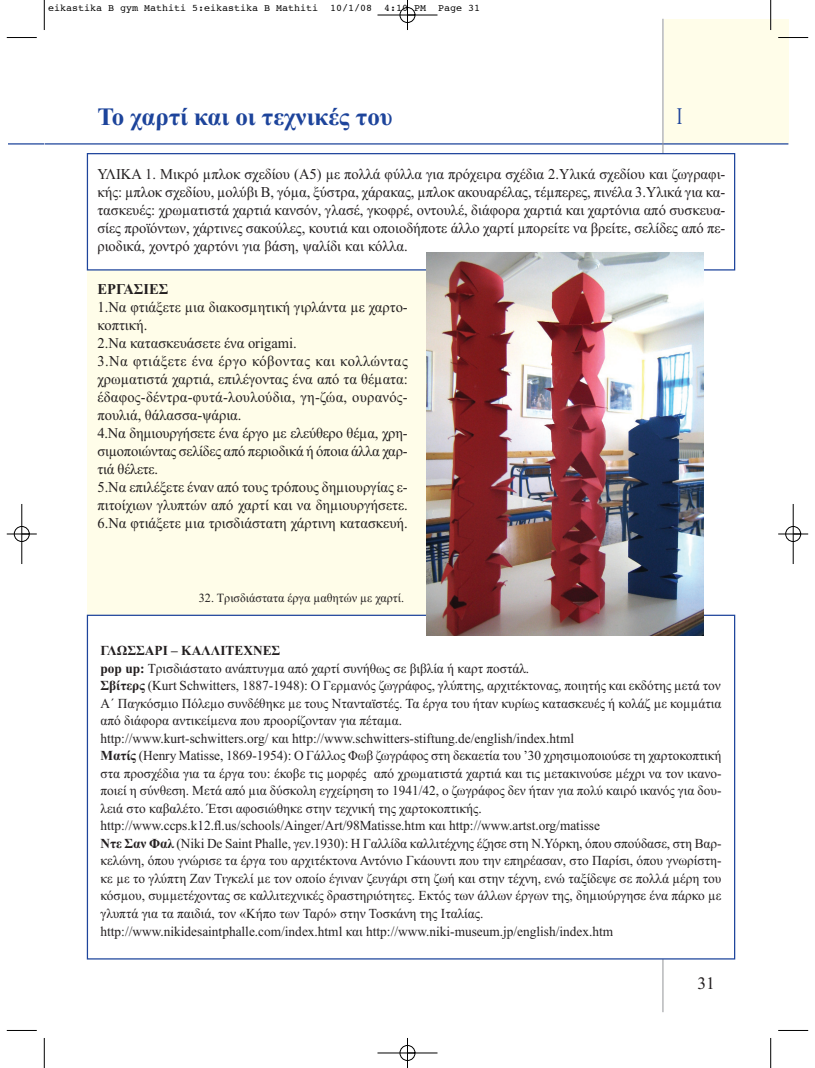
<style>
.page{position:relative;width:815px;height:1068px;background:#fff}
.page>*{position:absolute;margin:0;border:0;box-sizing:border-box;transform-origin:0 0}
.t1{font:700 25px "Times New Roman";color:#1d449b}
.t2{font:23.75px "Times New Roman";color:#1d449b;scale:.7 1}
.t3{font:17.5px "Times New Roman";color:#231f20}
.t4{font:15px/18px "Times New Roman";color:#231f20}
.t5{font:700 15px "Times New Roman";color:#231f20}
.t6{font:13.75px/17.5px "Times New Roman";color:#231f20}
.t7{font:12.5px "Times New Roman";color:#231f20}
.t8{font:10px "Courier";color:#000}
.s1{font-weight:700}
</style>
<div class="page">
<div style="left:664px;top:19px;width:124px;height:125px;background:#fffde9"></div>
<hr style="left:45px;top:143px;width:743px;height:1px;background:#1d449b">
<hr style="left:663px;top:19px;width:1px;height:992px;background:#939598">
<hr style="left:9px;top:143px;width:35px;height:1px;background:#1d449b">
<div style="left:87px;top:270px;width:576px;height:344px;background:#fffde9"></div>
<div style="left:88px;top:154px;width:646px;height:115px;background:#fff"></div>
<div style="left:87px;top:153px;width:648px;height:117px;border:1px solid #1d449b"></div>
<img style="left:427px;top:252px;width:276px;height:383px">
<hr style="left:44px;top:0;width:1px;height:30px;background:#000">
<hr style="left:7px;top:37px;width:30px;height:1px;background:#000">
<hr style="left:770px;top:0;width:1px;height:30px;background:#000">
<hr style="left:778px;top:37px;width:30px;height:1px;background:#000">
<hr style="left:44px;top:1037px;width:1px;height:30px;background:#000">
<hr style="left:7px;top:1029px;width:30px;height:1px;background:#000">
<hr style="left:770px;top:1037px;width:1px;height:30px;background:#000">
<hr style="left:778px;top:1029px;width:30px;height:1px;background:#000">
<div style="left:14px;top:526px;width:16px;height:15px;border:1px solid #fff;border-radius:50%"></div>
<div style="left:785px;top:526px;width:16px;height:15px;border:1px solid #fff;border-radius:50%"></div>
<hr style="left:377px;top:15px;width:60px;height:1px;background:#000">
<hr style="left:377px;top:1052px;width:60px;height:1px;background:#000">
<hr style="left:22px;top:504px;width:1px;height:60px;background:#000">
<hr style="left:793px;top:504px;width:1px;height:60px;background:#000">
<hr style="left:407px;top:0;width:1px;height:30px;background:#000">
<hr style="left:407px;top:1037px;width:1px;height:30px;background:#000">
<hr style="left:7px;top:533px;width:30px;height:1px;background:#000">
<hr style="left:778px;top:533px;width:30px;height:1px;background:#000">
<div style="left:400px;top:7px;width:15px;height:16px;border:1px solid #000;border-radius:50%"></div>
<div style="left:400px;top:1044px;width:15px;height:16px;border:1px solid #000;border-radius:50%"></div>
<div style="left:14px;top:526px;width:15px;height:15px;border:1px solid #000;border-radius:50%"></div>
<div style="left:786px;top:526px;width:15px;height:15px;border:1px solid #000;border-radius:50%"></div>
<p class="t8" style="left:48px;top:4px;width:433px">eikastika B gym Mathiti 5:eikastika B Mathiti 10/1/08 4:10 PM Page 31</p>
<h1 class="t1" style="left:97px;top:101px;width:297px">Το χαρτί και οι τεχνικές του</h1>
<h2 class="t2" style="left:677px;top:107px;width:9px">I</h2>
<p class="t4" style="left:97px;top:166px;width:629px;text-align:justify">ΥΛΙΚΑ 1. Μικρό µπλοκ σχεδίου (Α5) µε πολλά φύλλα για πρόχειρα σχέδια 2.Υλικά σχεδίου και ζωγραφι&shy;κής: µπλοκ σχεδίου, µολύβι Β, γόµα, ξύστρα, χάρακας, µπλοκ ακουαρέλας, τέµπερες, πινέλα 3.Υλικά για κα&shy;τασκευές: χρωµατιστά χαρτιά κανσόν, γλασέ, γκοφρέ, οντουλέ, διάφορα χαρτιά και χαρτόνια από συσκευα&shy;σίες προϊόντων, χάρτινες σακούλες, κουτιά και οποιοδήποτε άλλο χαρτί µπορείτε να βρείτε, σελίδες από πε&shy;ριοδικά, χοντρό χαρτόνι για βάση, ψαλίδι και κόλλα.</p>
<p class="t5" style="left:97px;top:279px;width:72px">ΕΡΓΑΣΙΕΣ</p>
<p class="t4" style="left:97px;top:299px;width:312px">1.Να φτιάξετε µια διακοσµητική γιρλάντα µε χαρτο&shy;κοπτική.<br>2.Να κατασκευάσετε ένα origami.<br>3.Να φτιάξετε ένα έργο κόβοντας και κολλώντας χρωµατιστά χαρτιά, επιλέγοντας ένα από τα θέµατα: έδαφος-δέντρα-φυτά-λουλούδια, γη-ζώα, ουρανός&shy;πουλιά, θάλασσα-ψάρια.<br>4.Να δηµιουργήσετε ένα έργο µε ελεύθερο θέµα, χρη&shy;σιµοποιώντας σελίδες από περιοδικά ή όποια άλλα χαρ&shy;τιά θέλετε.<br>5.Να επιλέξετε έναν από τους τρόπους δηµιουργίας ε&shy;πιτοίχιων γλυπτών από χαρτί και να δηµιουργήσετε.<br>6.Να φτιάξετε µια τρισδιάστατη χάρτινη κατασκευή.</p>
<p class="t7" style="left:199px;top:593px;width:207px">32. Τρισδιάστατα έργα µαθητών µε χαρτί.</p>
<p class="t6" style="left:101px;top:643px;width:622px"><span class="s1">ΓΛΩΣΣΑΡΙ – ΚΑΛΛΙΤΕΧΝΕΣ<br>pop up:</span> Τρισδιάστατο ανάπτυγµα από χαρτί συνήθως σε βιβλία ή καρτ ποστάλ.<br><span class="s1">Σβίτερς</span> (Kurt Schwitters, 1887-1948): Ο Γερµανός ζωγράφος, γλύπτης, αρχιτέκτονας, ποιητής και εκδότης µετά τον Α΄ Παγκόσµιο Πόλεµο συνδέθηκε µε τους Ντανταϊστές. Τα έργα του ήταν κυρίως κατασκευές ή κολάζ µε κοµµάτια από διάφορα αντικείµενα που προορίζονταν για πέταµα.<br>http://www.kurt-schwitters.org/ και http://www.schwitters-stiftung.de/english/index.html<br><span class="s1">Ματίς</span> (Henry Matisse, 1869-1954): Ο Γάλλος Φωβ ζωγράφος στη δεκαετία του ’30 χρησιµοποιούσε τη χαρτοκοπτική στα προσχέδια για τα έργα του: έκοβε τις µορφές από χρωµατιστά χαρτιά και τις µετακινούσε µέχρι να τον ικανο&shy;ποιεί η σύνθεση. Μετά από µια δύσκολη εγχείρηση το 1941/42, ο ζωγράφος δεν ήταν για πολύ καιρό ικανός για δου&shy;λειά στο καβαλέτο. Έτσι αφοσιώθηκε στην τεχνική της χαρτοκοπτικής. http://www.ccps.k12.fl.us/schools/Ainger/Art/98Matisse.htm και http://www.artst.org/matisse<br><span class="s1">Ντε Σαν Φαλ</span> (Niki De Saint Phalle, γεν.1930): Η Γαλλίδα καλλιτέχνης έζησε στη Ν.Υόρκη, όπου σπούδασε, στη Βαρ&shy;κελώνη, όπου γνώρισε τα έργα του αρχιτέκτονα Αντόνιο Γκάουντι που την επηρέασαν, στο Παρίσι, όπου γνωρίστη&shy;κε µε το γλύπτη Ζαν Τιγκελί µε τον οποίο έγιναν ζευγάρι στη ζωή και στην τέχνη, ενώ ταξίδεψε σε πολλά µέρη του κόσµου, συµµετέχοντας σε καλλιτεχνικές δραστηριότητες. Εκτός των άλλων έργων της, δηµιούργησε ένα πάρκο µε γλυπτά για τα παιδιά, τον «Κήπο των Ταρό» στην Τοσκάνη της Ιταλίας. http://www.nikidesaintphalle.com/index.html και http://www.niki-museum.jp/english/index.htm</p>
<p class="t3" style="left:697px;top:976px;width:19px">31</p>
</div>
